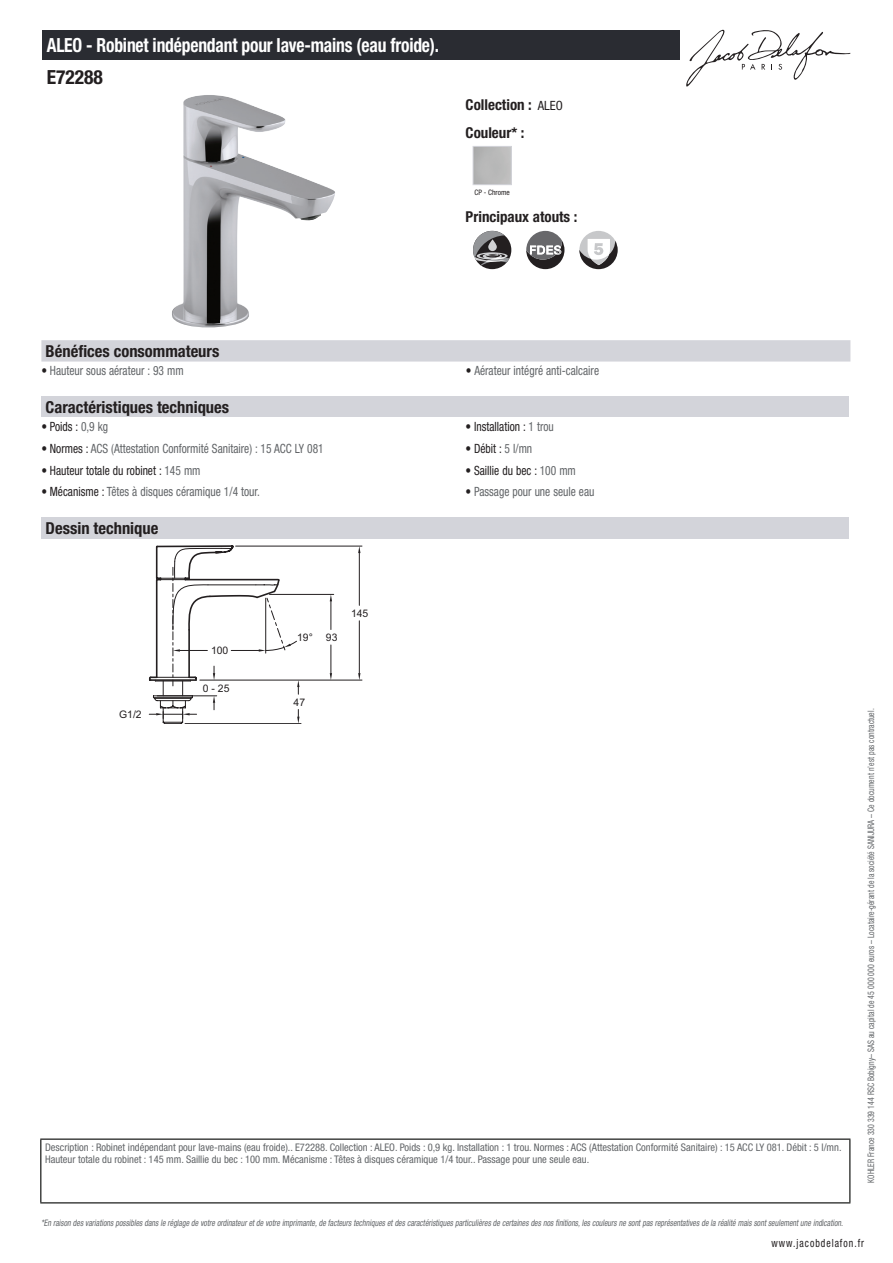
<style>
.page{position:relative;width:893px;height:1263px;background:#fff}
.page>*{position:absolute;margin:0;border:0;box-sizing:border-box;transform-origin:0 0}
.t1{font:700 condensed 19.5px "Helvetica Neue LT Std";letter-spacing:-.01em;color:#fff;scale:.9 1}
.t2{font:700 condensed 19.5px "Helvetica Neue LT Std";color:#231f20}
.t3{font:700 condensed 16.5px "Helvetica Neue LT Std";color:#231f20}
.t4{font:700 condensed 15px/27.8px "Helvetica Neue LT Std";color:#231f20}
.t5{font:condensed 12.75px "Helvetica Neue LT Std";color:#626568;scale:.9 1}
.t6{font:condensed 12.75px "Helvetica Neue LT Std";color:#231f20;scale:.9 1}
.t7{font:condensed 11.25px "Helvetica Neue LT Std";letter-spacing:.1em;color:#231f20;scale:.87 1}
.t8{font:condensed 10.5px/12px "Helvetica Neue LT Std";color:#626568}
.t9{font:10.35px "Arial";color:#231f20}
.t10{font:italic condensed 9px "Helvetica Neue LT Std";color:#626568;scale:.87 1}
.t11{font:condensed 9px "Helvetica Neue LT Std";color:#626568;scale:.87 1}
.t12{font:condensed 7.5px "Helvetica Neue LT Std";color:#231f20}
.s1{font-weight:400;font-size:12.75px}
.s2{color:#231f20}
.s3{color:#626568}
</style>
<div class="page">
<svg style="left:686px;top:30px;width:164px;height:57px"></svg>
<img style="left:172px;top:95px;width:163px;height:233px">
<div style="left:473px;top:146px;width:39px;height:39px;border:1px solid #d3d4da"></div>
<div style="left:473px;top:231px;width:38px;height:38px;background:#231f20;border-radius:50%"></div>
<svg style="left:473px;top:231px;width:36px;height:35px"></svg>
<svg style="left:526px;top:231px;width:38px;height:38px"></svg>
<div style="left:579px;top:231px;width:39px;height:38px;background:#c7c8ca;border-radius:50%"></div>
<svg style="left:579px;top:239px;width:39px;height:30px"></svg>
<div style="left:41px;top:340px;width:809px;height:22px;background:#d3d4da"></div>
<div style="left:41px;top:396px;width:808px;height:21px;background:#d3d4da"></div>
<div style="left:41px;top:518px;width:808px;height:21px;background:#d3d4da"></div>
<hr style="left:269px;top:594px;width:65px;height:1px;background:#231f20">
<svg style="left:330px;top:594px;width:2px;height:35px"></svg>
<svg style="left:330px;top:645px;width:2px;height:35px"></svg>
<hr style="left:185px;top:723px;width:116px;height:1px;background:#231f20">
<hr style="left:236px;top:546px;width:126px;height:1px;background:#231f20">
<hr style="left:200px;top:680px;width:162px;height:1px;background:#231f20">
<hr style="left:359px;top:553px;width:1px;height:52px;background:#231f20">
<hr style="left:359px;top:621px;width:1px;height:52px;background:#231f20">
<svg style="left:358px;top:546px;width:2px;height:7px"></svg>
<svg style="left:358px;top:673px;width:2px;height:7px"></svg>
<svg style="left:148px;top:545px;width:151px;height:179px"></svg>
<div style="left:43px;top:30px;width:637px;height:30px;background:#2a2c32"></div>
<hr style="left:40px;top:1138px;width:810px;height:2px;background:#040503">
<hr style="left:40px;top:1140px;width:1px;height:62px;background:#040503">
<hr style="left:849px;top:1140px;width:1px;height:62px;background:#040503">
<hr style="left:40px;top:1202px;width:810px;height:1px;background:#040503">
<h1 class="t1" style="left:47px;top:33px;width:437px">ALEO - Robinet indépendant pour lave-mains (eau froide).</h1>
<h1 class="t2" style="left:47px;top:65px;width:58px">E72288</h1>
<h3 class="t4" style="left:466px;top:90px;width:99px">Collection : <span class="s1">ALEO<br></span>Couleur* :</h3>
<p class="t12" style="left:474px;top:188px;width:37px">CP - Chrome</p>
<h3 class="t4" style="left:466px;top:203px;width:113px">Principaux atouts :</h3>
<h2 class="t3" style="left:46px;top:341px;width:175px">Bénéfices consommateurs</h2>
<p class="t5" style="left:41px;top:363px;width:160px"><span class="s2">•</span> Hauteur sous aérateur : 93 mm</p>
<p class="t5" style="left:466px;top:363px;width:150px"><span class="s2">•</span> Aérateur intégré anti-calcaire</p>
<h2 class="t3" style="left:46px;top:397px;width:185px">Caractéristiques techniques</h2>
<p class="t6" style="left:41px;top:419px;width:76px">• Poids : <span class="s3">0,9 kg</span></p>
<p class="t6" style="left:466px;top:419px;width:100px">• Installation : <span class="s3">1 trou</span></p>
<p class="t5" style="left:41px;top:441px;width:315px"><span class="s2">• Normes :</span> ACS (Attestation Conformité Sanitaire) : 15 ACC LY 081</p>
<p class="t6" style="left:466px;top:441px;width:76px">• Débit : <span class="s3">5 l/mn</span></p>
<p class="t6" style="left:41px;top:463px;width:178px">• Hauteur totale du robinet : <span class="s3">145 mm</span></p>
<p class="t6" style="left:466px;top:463px;width:124px">• Saillie du bec : <span class="s3">100 mm</span></p>
<p class="t5" style="left:41px;top:484px;width:244px"><span class="s2">• Mécanisme :</span> Têtes à disques céramique 1/4 tour.</p>
<p class="t5" style="left:466px;top:484px;width:145px"><span class="s2">•</span> Passage pour une seule eau</p>
<h2 class="t3" style="left:46px;top:518px;width:114px">Dessin technique</h2>
<p class="t9" style="left:119px;top:708px;width:24px">G1/2</p>
<p class="t9" style="left:211px;top:644px;width:19px">100</p>
<p class="t9" style="left:203px;top:681px;width:28px">0 - 25</p>
<p class="t9" style="left:297px;top:631px;width:17px">19°</p>
<p class="t9" style="left:326px;top:631px;width:13px">93</p>
<p class="t9" style="left:351px;top:606px;width:19px">145</p>
<p class="t9" style="left:294px;top:695px;width:13px">47</p>
<p class="t8" style="left:45px;top:1141px;width:798px">Description : Robinet indépendant pour lave-mains (eau froide).. E72288. Collection : ALEO. Poids : 0,9 kg. Installation : 1 trou. Normes : ACS (Attestation Conformité Sanitaire) : 15 ACC LY 081. Débit : 5 l/mn.<br>Hauteur totale du robinet : 145 mm. Saillie du bec : 100 mm. Mécanisme : Têtes à disques céramique 1/4 tour.. Passage pour une seule eau.</p>
<p class="t11" style="left:866px;top:1183px;width:547px;rotate:-90deg">KOHLER France 330 339 144 RSC Bobigny– SAS au capital de 45 000 000 euros – Locataire-gérant de la société SANIJURA – Ce document n’est pas contractuel.</p>
<p class="t10" style="left:41px;top:1217px;width:925px">*En raison desvariationspossiblesdansle réglage de votre ordinateuretde votre imprimante,de facteurstechniquesetdescaractéristiquesparticulièresde certainesdesnosfinitions,lescouleursne sontpasreprésentativesde la réalité maissontseulementune indication.</p>
<p class="t7" style="left:772px;top:1237px;width:108px">www.jacobdelafon.fr</p>
</div>
